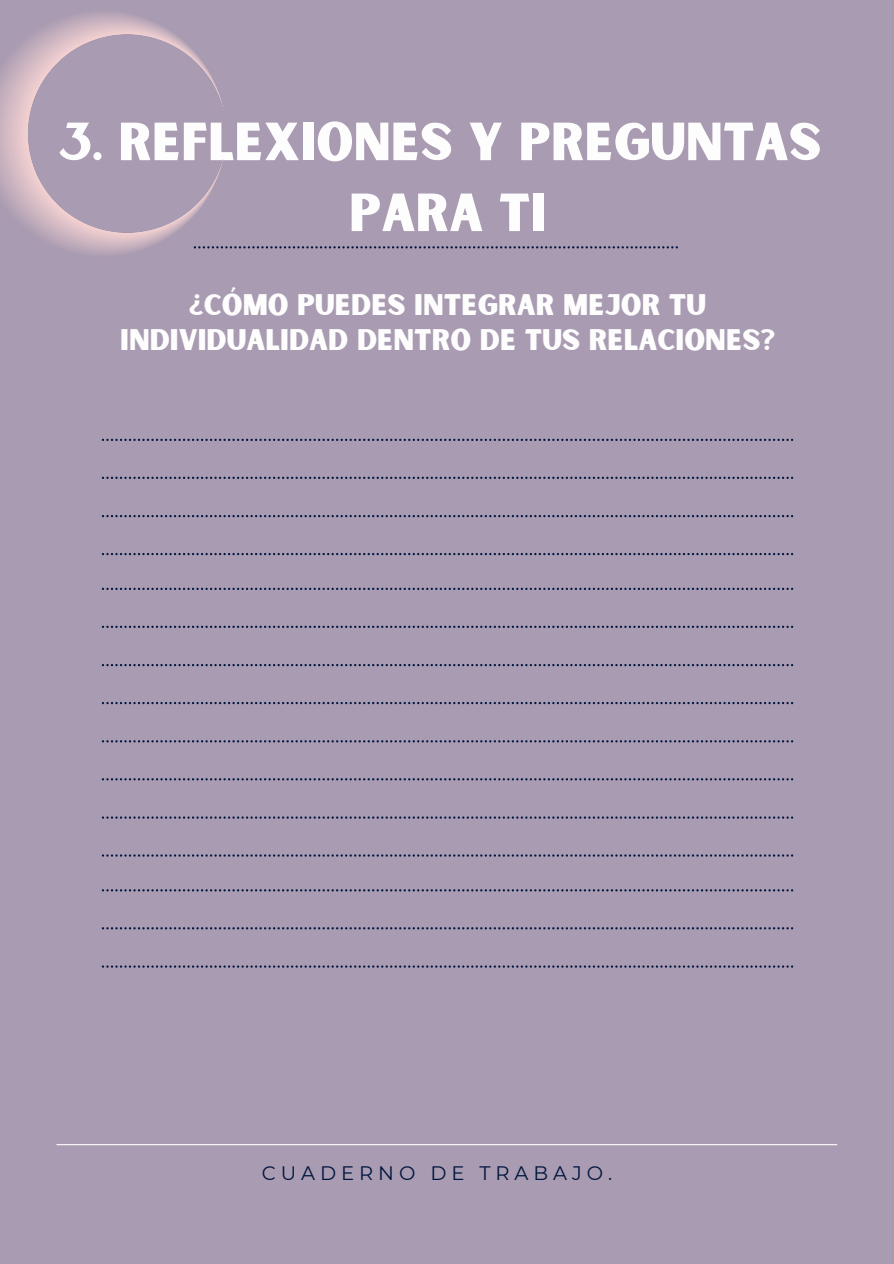
<style>
.page{position:relative;width:894px;height:1264px;background:#fff}
.page>*{position:absolute;margin:0;border:0;box-sizing:border-box;transform-origin:0 0}
.t1{font:51.15px/70.8px "Sunborn Sans One";color:#fefdfe;text-align:center}
.t2{font:28.5px/34.8px "Sunborn Sans One";color:#fefdfe;text-align:center}
.t3{font:19.5px "Montserrat";letter-spacing:.255em;color:#00163e}
</style>
<div class="page">
<div style="left:0;top:0;width:893px;height:1263px;background:#a99bb1"></div>
<hr style="left:56px;top:1144px;width:780px;height:1px;background:#fefdfe">
<svg style="left:225px;top:246px;width:452px;height:2px"></svg>
<svg style="left:102px;top:439px;width:691px;height:2px"></svg>
<svg style="left:102px;top:476px;width:691px;height:3px"></svg>
<svg style="left:102px;top:515px;width:691px;height:2px"></svg>
<svg style="left:102px;top:553px;width:691px;height:2px"></svg>
<svg style="left:102px;top:587px;width:691px;height:3px"></svg>
<svg style="left:102px;top:625px;width:691px;height:3px"></svg>
<svg style="left:102px;top:664px;width:691px;height:2px"></svg>
<svg style="left:102px;top:702px;width:691px;height:2px"></svg>
<svg style="left:102px;top:740px;width:691px;height:2px"></svg>
<svg style="left:102px;top:778px;width:691px;height:2px"></svg>
<svg style="left:102px;top:816px;width:691px;height:2px"></svg>
<svg style="left:102px;top:854px;width:691px;height:2px"></svg>
<svg style="left:102px;top:889px;width:691px;height:2px"></svg>
<svg style="left:102px;top:927px;width:691px;height:2px"></svg>
<svg style="left:102px;top:965px;width:691px;height:2px"></svg>
<img style="left:0;top:13px;width:223px;height:241px">
<h1 class="t1" style="left:58px;top:109px;width:764px">3. REFLEXIONES Y PREGUNTAS<br>PARA TI</h1>
<p class="t2" style="left:120px;top:289px;width:656px">¿CÓMO PUEDES INTEGRAR MEJOR TU<br>INDIVIDUALIDAD DENTRO DE TUS RELACIONES?</p>
<p class="t3" style="left:262px;top:1160px;width:352px">CUADERNO DE TRABAJO.</p>
</div>
